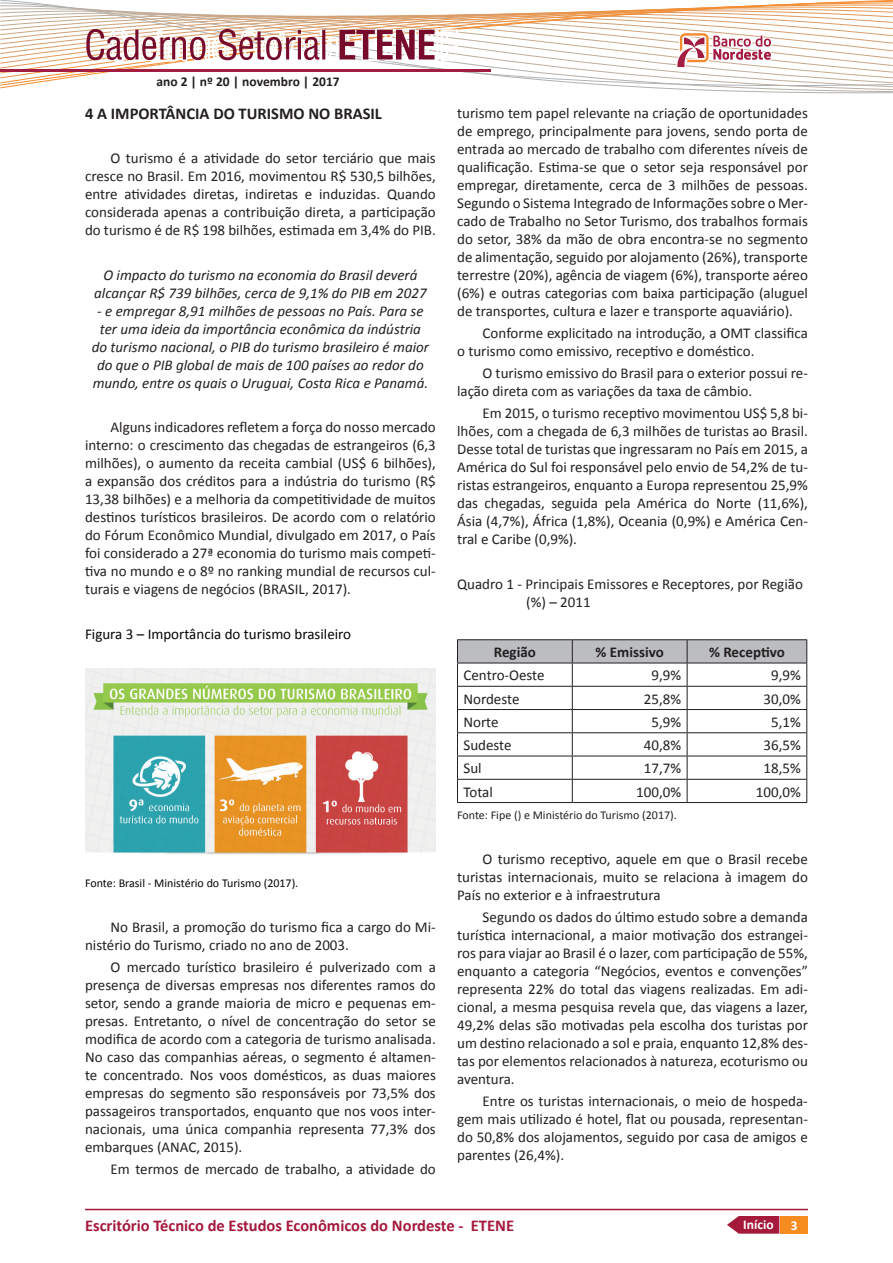
<style>
.page{position:relative;width:893px;height:1263px;background:#fff}
.page>*{position:absolute;margin:0;border:0;box-sizing:border-box;transform-origin:0 0}
.t1{font:700 16.5px "Calibri";color:#a5193b}
.t2{font:700 16.5px "Calibri";color:#231f20}
.t3{font:15px/18px "Calibri";color:#231f20;text-align:justify}
.t4{font:italic 15px/18px "Calibri";color:#231f20;text-align:center}
.t5{font:15px "Calibri";color:#040503}
.t6{font:700 15px "Calibri";color:#231f20}
.t7{font:700 13.5px "Calibri";color:#231f20}
.t8{font:700 13.5px "Calibri";color:#fff}
.t9{font:12px "Calibri";color:#040503}
.t10{font:12px "Calibri";color:#231f20}
</style>
<div class="page">
<div style="left:781px;top:1216px;width:27px;height:17px;background:#f68b1f"></div>
<hr style="left:85px;top:1209px;width:723px;height:1px;background:#a5193b">
<svg style="left:727px;top:1216px;width:52px;height:17px"></svg>
<svg style="left:0;top:0;width:893px;height:94px"></svg>
<hr style="left:0;top:70px;width:490px;height:2px;background:#a31c42">
<img style="left:85px;top:668px;width:351px;height:187px">
<hr style="left:457px;top:639px;width:115px;height:1px;background:#231f20">
<hr style="left:572px;top:639px;width:115px;height:1px;background:#231f20">
<hr style="left:687px;top:639px;width:120px;height:1px;background:#231f20">
<svg style="left:457px;top:640px;width:350px;height:162px"></svg>
<hr style="left:457px;top:802px;width:115px;height:1px;background:#231f20">
<hr style="left:572px;top:802px;width:115px;height:1px;background:#231f20">
<hr style="left:687px;top:802px;width:120px;height:1px;background:#231f20">
<p class="t7" style="left:156px;top:73px;width:185px">ano 2 | nº 20 | novembro | 2017</p>
<p class="t2" style="left:85px;top:103px;width:298px">4 A IMPORTÂNCIA DO TURISMO NO BRASIL</p>
<p class="t3" style="left:85px;top:149px;width:352px;text-indent:26px">O turismo é a atividade do setor terciário que mais cresce no Brasil. Em 2016, movimentou R$ 530,5 bilhões, entre atividades diretas, indiretas e induzidas. Quando considerada apenas a contribuição direta, a participação do turismo é de R$ 198 bilhões, estimada em 3,4% do PIB.</p>
<p class="t4" style="left:94px;top:265px;width:334px">O impacto do turismo na economia do Brasil deverá alcançar R$ 739 bilhões, cerca de 9,1% do PIB em 2027</p>
<p class="t4" style="left:92px;top:301px;width:339px">- e empregar 8,91 milhões de pessoas no País. Para se ter uma ideia da importância econômica da indústria do turismo nacional, o PIB do turismo brasileiro é maior do que o PIB global de mais de 100 países ao redor do mundo, entre os quais o Uruguai, Costa Rica e Panamá.</p>
<p class="t3" style="left:85px;top:418px;width:352px;text-indent:26px">Alguns indicadores refletem a força do nosso mercado interno: o crescimento das chegadas de estrangeiros (6,3 milhões), o aumento da receita cambial (US$ 6 bilhões), a expansão dos créditos para a indústria do turismo (R$ 13,38 bilhões) e a melhoria da competitividade de muitos destinos turísticos brasileiros. De acordo com o relatório do Fórum Econômico Mundial, divulgado em 2017, o País foi considerado a 27ª economia do turismo mais competi&shy;tiva no mundo e o 8º no ranking mundial de recursos cul&shy;turais e viagens de negócios (BRASIL, 2017).</p>
<p class="t5" style="left:85px;top:624px;width:268px">Figura 3 – Importância do turismo brasileiro</p>
<p class="t9" style="left:85px;top:875px;width:215px">Fonte: Brasil - Ministério do Turismo (2017).</p>
<p class="t3" style="left:85px;top:917px;width:352px;text-indent:26px">No Brasil, a promoção do turismo fica a cargo do Mi&shy;nistério do Turismo, criado no ano de 2003.</p>
<p class="t3" style="left:85px;top:958px;width:352px;text-indent:26px">O mercado turístico brasileiro é pulverizado com a presença de diversas empresas nos diferentes ramos do setor, sendo a grande maioria de micro e pequenas em&shy;presas. Entretanto, o nível de concentração do setor se modifica de acordo com a categoria de turismo analisada.<br>No caso das companhias aéreas, o segmento é altamen&shy;te concentrado. Nos voos domésticos, as duas maiores empresas do segmento são responsáveis por 73,5% dos passageiros transportados, enquanto que nos voos inter&shy;nacionais, uma única companhia representa 77,3% dos embarques (ANAC, 2015).</p>
<p class="t3" style="left:111px;top:1160px;width:327px">Em termos de mercado de trabalho, a atividade do</p>
<p class="t3" style="left:457px;top:104px;width:352px">turismo tem papel relevante na criação de oportunidades de emprego, principalmente para jovens, sendo porta de entrada ao mercado de trabalho com diferentes níveis de qualificação. Estima-se que o setor seja responsável por empregar, diretamente, cerca de 3 milhões de pessoas.<br>Segundo o Sistema Integrado de Informações sobre o Mer&shy;cado de Trabalho no Setor Turismo, dos trabalhos formais do setor, 38% da mão de obra encontra-se no segmento de alimentação, seguido por alojamento (26%), transporte terrestre (20%), agência de viagem (6%), transporte aéreo (6%) e outras categorias com baixa participação (aluguel de transportes, cultura e lazer e transporte aquaviário).</p>
<p class="t3" style="left:457px;top:324px;width:352px;text-indent:26px">Conforme explicitado na introdução, a OMT classifica o turismo como emissivo, receptivo e doméstico.</p>
<p class="t3" style="left:457px;top:364px;width:352px;text-indent:26px">O turismo emissivo do Brasil para o exterior possui re&shy;lação direta com as variações da taxa de câmbio.</p>
<p class="t3" style="left:457px;top:404px;width:352px;text-indent:26px">Em 2015, o turismo receptivo movimentou US$ 5,8 bi&shy;lhões, com a chegada de 6,3 milhões de turistas ao Brasil.<br>Desse total de turistas que ingressaram no País em 2015, a América do Sul foi responsável pelo envio de 54,2% de tu&shy;ristas estrangeiros, enquanto a Europa representou 25,9% das chegadas, seguida pela América do Norte (11,6%), Ásia (4,7%), África (1,8%), Oceania (0,9%) e América Cen&shy;tral e Caribe (0,9%).</p>
<p class="t3" style="left:526px;top:575px;width:278px;text-indent:-69px">Quadro 1 - Principais Emissores e Receptores, por Região (%) – 2011</p>
<p class="t6" style="left:494px;top:642px;width:44px">Região</p>
<p class="t6" style="left:596px;top:642px;width:70px">% Emissivo</p>
<p class="t6" style="left:709px;top:642px;width:77px">% Receptivo</p>
<p class="t3" style="left:463px;top:666px;width:83px">Centro-Oeste</p>
<p class="t3" style="left:651px;top:666px;width:31px">9,9%</p>
<p class="t3" style="left:771px;top:666px;width:31px">9,9%</p>
<p class="t3" style="left:463px;top:690px;width:57px">Nordeste</p>
<p class="t3" style="left:644px;top:690px;width:39px">25,8%</p>
<p class="t3" style="left:763px;top:690px;width:39px">30,0%</p>
<p class="t3" style="left:463px;top:713px;width:37px">Norte</p>
<p class="t3" style="left:651px;top:713px;width:31px">5,9%</p>
<p class="t3" style="left:771px;top:713px;width:31px">5,1%</p>
<p class="t3" style="left:463px;top:736px;width:50px">Sudeste</p>
<p class="t3" style="left:644px;top:736px;width:39px">40,8%</p>
<p class="t3" style="left:763px;top:736px;width:39px">36,5%</p>
<p class="t3" style="left:463px;top:759px;width:20px">Sul</p>
<p class="t3" style="left:644px;top:759px;width:39px">17,7%</p>
<p class="t3" style="left:763px;top:759px;width:39px">18,5%</p>
<p class="t3" style="left:463px;top:783px;width:31px">Total</p>
<p class="t3" style="left:636px;top:783px;width:46px">100,0%</p>
<p class="t3" style="left:756px;top:783px;width:46px">100,0%</p>
<p class="t10" style="left:457px;top:807px;width:221px">Fonte: Fipe () e Ministério do Turismo (2017).</p>
<p class="t3" style="left:457px;top:850px;width:352px;text-indent:26px">O turismo receptivo, aquele em que o Brasil recebe turistas internacionais, muito se relaciona à imagem do País no exterior e à infraestrutura</p>
<p class="t3" style="left:457px;top:908px;width:352px;text-indent:26px">Segundo os dados do último estudo sobre a demanda turística internacional, a maior motivação dos estrangei&shy;ros para viajar ao Brasil é o lazer, com participação de 55%, enquanto a categoria “Negócios, eventos e convenções” representa 22% do total das viagens realizadas. Em adi&shy;cional, a mesma pesquisa revela que, das viagens a lazer, 49,2% delas são motivadas pela escolha dos turistas por um destino relacionado a sol e praia, enquanto 12,8% des&shy;tas por elementos relacionados à natureza, ecoturismo ou aventura.</p>
<p class="t3" style="left:457px;top:1092px;width:352px;text-indent:26px">Entre os turistas internacionais, o meio de hospeda&shy;gem mais utilizado é hotel, flat ou pousada, representan&shy;do 50,8% dos alojamentos, seguido por casa de amigos e parentes (26,4%).</p>
<p class="t1" style="left:85px;top:1215px;width:431px">Escritório Técnico de Estudos Econômicos do Nordeste - ETENE</p>
<p class="t8" style="left:743px;top:1216px;width:32px">Início</p>
<p class="t8" style="left:791px;top:1217px;width:8px">3</p>
</div>
